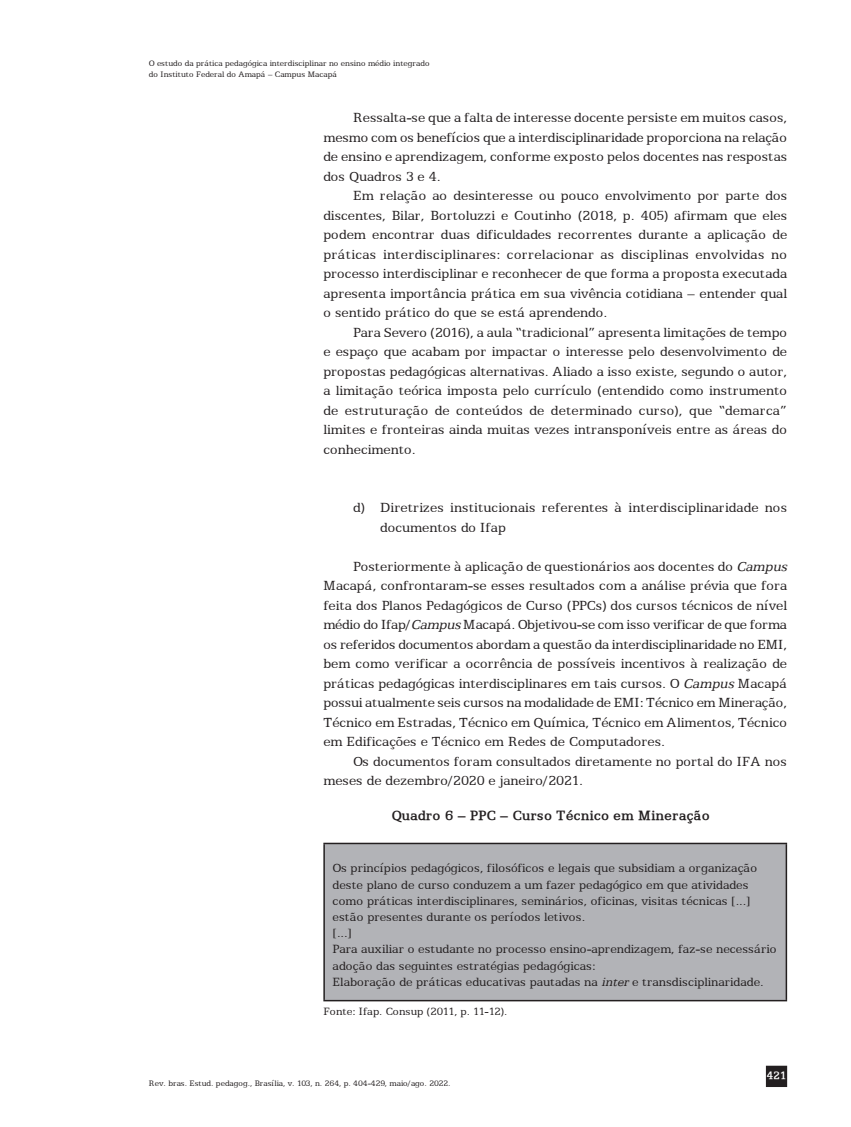
<style>
.page{position:relative;width:851px;height:1127px;background:#fff}
.page>*{position:absolute;margin:0;border:0;box-sizing:border-box;transform-origin:0 0}
.t1{font:15px/19.5px "Eggo Normal";color:#231f20;text-align:justify}
.t2{font:700 15px "Eggo";color:#231f20}
.t3{font:13.5px/16.2px "Eggo Normal";color:#231f20}
.t4{font:12px "Eggo Normal";color:#231f20}
.t5{font:700 12px "Eggo";color:#fff}
.t6{font:9px/10.5px "Eggo Normal";color:#231f20}
.s1{font-family:"Eggo";font-style:italic}
</style>
<div class="page">
<div style="left:766px;top:1066px;width:20px;height:20px;background:#231f20"></div>
<div style="left:765px;top:1066px;width:22px;height:21px;border:2px solid #231f20"></div>
<div style="left:324px;top:843px;width:462px;height:157px;background:#b2b3b7"></div>
<hr style="left:323px;top:843px;width:464px;height:1px;background:#231f20">
<hr style="left:323px;top:844px;width:2px;height:156px;background:#231f20">
<hr style="left:785px;top:844px;width:2px;height:156px;background:#231f20">
<hr style="left:323px;top:1000px;width:464px;height:1px;background:#231f20">
<p class="t6" style="left:149px;top:57px;width:282px">O estudo da prática pedagógica interdisciplinar no ensino médio integrado do Instituto Federal do Amapá – Campus Macapá</p>
<p class="t1" style="left:323px;top:106px;width:465px;text-indent:30px">Ressalta-se que a falta de interesse docente persiste em muitos casos, mesmo com os benefícios que a interdisciplinaridade proporciona na relação de ensino e aprendizagem, conforme exposto pelos docentes nas respostas dos Quadros 3 e 4.</p>
<p class="t1" style="left:323px;top:184px;width:465px;text-indent:30px">Em relação ao desinteresse ou pouco envolvimento por parte dos discentes, Bilar, Bortoluzzi e Coutinho (2018, p. 405) afirmam que eles podem encontrar duas dificuldades recorrentes durante a aplicação de práticas interdisciplinares: correlacionar as disciplinas envolvidas no processo interdisciplinar e reconhecer de que forma a proposta executada apresenta importância prática em sua vivência cotidiana – entender qual o sentido prático do que se está aprendendo.</p>
<p class="t1" style="left:323px;top:321px;width:465px;text-indent:30px">Para Severo (2016), a aula “tradicional” apresenta limitações de tempo e espaço que acabam por impactar o interesse pelo desenvolvimento de propostas pedagógicas alternativas. Aliado a isso existe, segundo o autor, a limitação teórica imposta pelo currículo (entendido como instrumento de estruturação de conteúdos de determinado curso), que “demarca” limites e fronteiras ainda muitas vezes intransponíveis entre as áreas do conhecimento.</p>
<p class="t1" style="left:380px;top:496px;width:408px;text-indent:-27px">d) Diretrizes institucionais referentes à interdisciplinaridade nos documentos do Ifap</p>
<p class="t1" style="left:323px;top:555px;width:465px;text-indent:30px">Posteriormente à aplicação de questionários aos docentes do <span class="s1">Campus </span>Macapá, confrontaram-se esses resultados com a análise prévia que fora feita dos Planos Pedagógicos de Curso (PPCs) dos cursos técnicos de nível médio do Ifap/<span class="s1">Campus</span> Macapá. Objetivou-se com isso verificar de que forma os referidos documentos abordam a questão da interdisciplinaridade no EMI, bem como verificar a ocorrência de possíveis incentivos à realização de práticas pedagógicas interdisciplinares em tais cursos. O <span class="s1">Campus</span> Macapá possui atualmente seis cursos na modalidade de EMI: Técnico em Mineração, Técnico em Estradas, Técnico em Química, Técnico em Alimentos, Técnico em Edificações e Técnico em Redes de Computadores.</p>
<p class="t1" style="left:323px;top:750px;width:465px;text-indent:30px">Os documentos foram consultados diretamente no portal do IFA nos meses de dezembro/2020 e janeiro/2021.</p>
<p class="t2" style="left:392px;top:804px;width:320px">Quadro 6 – PPC – Curso Técnico em Mineração</p>
<p class="t3" style="left:332px;top:859px;width:445px">Os princípios pedagógicos, filosóficos e legais que subsidiam a organização deste plano de curso conduzem a um fazer pedagógico em que atividades como práticas interdisciplinares, seminários, oficinas, visitas técnicas [...] estão presentes durante os períodos letivos.<br>[...]<br>Para auxiliar o estudante no processo ensino-aprendizagem, faz-se necessário adoção das seguintes estratégias pedagógicas:<br>Elaboração de práticas educativas pautadas na <span class="s1">inter</span> e transdisciplinaridade.</p>
<p class="t4" style="left:323px;top:1002px;width:185px">Fonte: Ifap. Consup (2011, p. 11-12).</p>
<p class="t6" style="left:149px;top:1076px;width:303px">Rev. bras. Estud. pedagog., Brasília, v. 103, n. 264, p. 404-429, maio/ago. 2022.</p>
<p class="t5" style="left:766px;top:1066px;width:21px">421</p>
</div>
